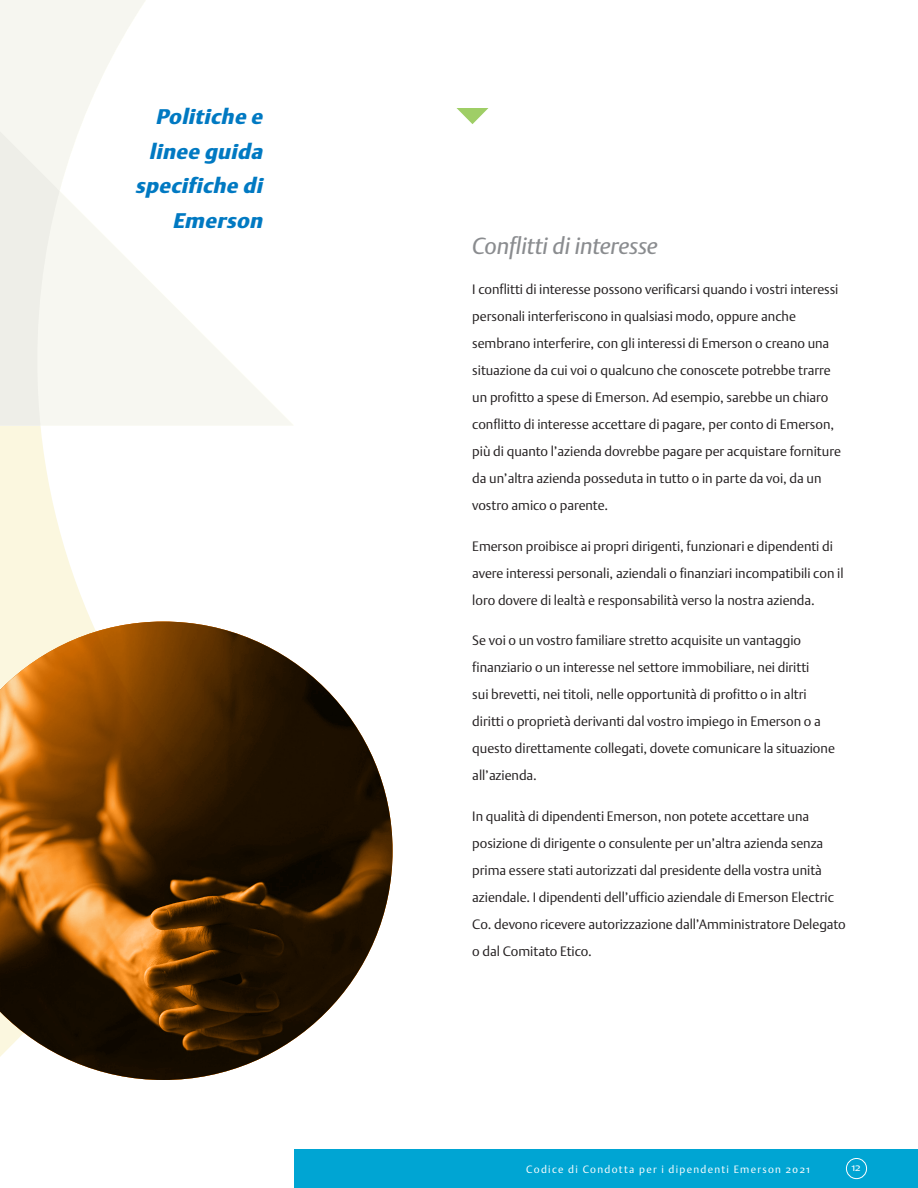
<style>
.page{position:relative;width:918px;height:1188px;background:#fff}
.page>*{position:absolute;margin:0;border:0;box-sizing:border-box;transform-origin:0 0}
.t1{font:italic 23.1px "DTL Argo ST";letter-spacing:-.005em;color:#8a8c8f}
.t2{font:italic 900 21px/34.5px "DTL Argo ST";color:#0079c2;text-align:right}
.t3{font:300 13.5px/27px "DTL Argo ST";color:#231f20}
.t4{font:300 10.8px "DTL Argo ST";color:#fff}
.t5{font:300 10.5px "DTL Argo ST";letter-spacing:.125em;color:#fff}
</style>
<div class="page">
<svg style="left:457px;top:108px;width:31px;height:16px"></svg>
<div style="left:294px;top:1149px;width:624px;height:39px;background:#00a5d3"></div>
<div style="left:846px;top:1158px;width:21px;height:21px;border:1px solid #fff;border-radius:50%"></div>
<svg style="left:63px;top:631px;width:330px;height:449px"></svg>
<svg style="left:0;top:426px;width:231px;height:631px"></svg>
<div style="left:0;top:0;width:294px;height:426px;background:linear-gradient(to right,#f3f3ed,#fff)"></div>
<h2 class="t2" style="left:135px;top:99px;width:134px">Politiche e linee guida specifiche di<br>Emerson</h2>
<h1 class="t1" style="left:472px;top:232px;width:187px">Conflitti di interesse</h1>
<p class="t3" style="left:472px;top:276px;width:370px">I conflitti di interesse possono verificarsi quando i vostri interessi personali interferiscono in qualsiasi modo, oppure anche sembrano interferire, con gli interessi di Emerson o creano una situazione da cui voi o qualcuno che conoscete potrebbe trarre un profitto a spese di Emerson. Ad esempio, sarebbe un chiaro conflitto di interesse accettare di pagare, per conto di Emerson, più di quanto l’azienda dovrebbe pagare per acquistare forniture da un’altra azienda posseduta in tutto o in parte da voi, da un vostro amico o parente.</p>
<p class="t3" style="left:472px;top:532px;width:373px">Emerson proibisce ai propri dirigenti, funzionari e dipendenti di avere interessi personali, aziendali o finanziari incompatibili con il loro dovere di lealtà e responsabilità verso la nostra azienda.</p>
<p class="t3" style="left:472px;top:627px;width:364px">Se voi o un vostro familiare stretto acquisite un vantaggio finanziario o un interesse nel settore immobiliare, nei diritti<br>sui brevetti, nei titoli, nelle opportunità di profitto o in altri diritti o proprietà derivanti dal vostro impiego in Emerson o a questo direttamente collegati, dovete comunicare la situazione all’azienda.</p>
<p class="t3" style="left:472px;top:802px;width:375px">In qualità di dipendenti Emerson, non potete accettare una posizione di dirigente o consulente per un’altra azienda senza prima essere stati autorizzati dal presidente della vostra unità aziendale. I dipendenti dell’ufficio aziendale di Emerson Electric Co. devono ricevere autorizzazione dall’Amministratore Delegato o dal Comitato Etico.</p>
<p class="t5" style="left:526px;top:1163px;width:285px">Codice di Condotta per i dipendenti Emerson 2021</p>
<p class="t4" style="left:852px;top:1161px;width:10px">12</p>
</div>
